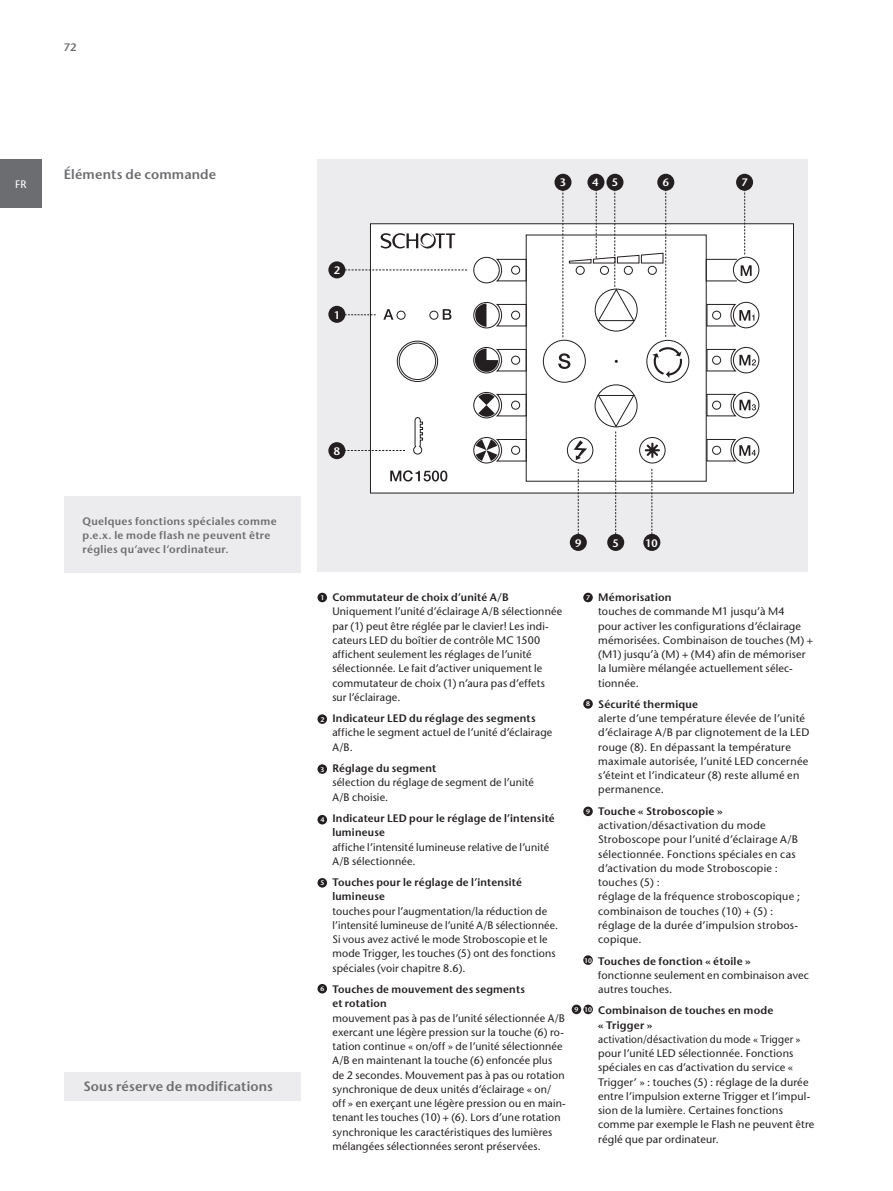
<style>
.page{position:relative;width:893px;height:1191px;background:#fff}
.page>*{position:absolute;margin:0;border:0;box-sizing:border-box;transform-origin:0 0}
.t1{font:600 13.5px "Stone Sans Std";letter-spacing:.01em;color:#6c6d70}
.t2{font:500 10.8px/14.2px "Stone Sans Std";letter-spacing:.015em;color:#231f20}
.t3{font:600 10.8px/14.2px "Stone Sans Std";letter-spacing:.02em;color:#231f20}
.t4{font:500 10.8px/14.2px "Stone Sans Std";letter-spacing:.015em;color:#231f20;scale:.93 1}
.t5{font:600 10.8px/14.2px "Stone Sans Std";letter-spacing:.03em;color:#6c6d70}
.t6{font:600 10.8px "Stone Sans Std";color:#fff}
.t7{font:500 10.8px "Stone Sans Std";color:#fff}
.t8{font:600 6.75px "Stone Sans Std";color:#fff}
</style>
<div class="page">
<div style="left:0;top:159px;width:41px;height:48px;background:#6c6d70"></div>
<div style="left:317px;top:159px;width:491px;height:413px;background:#ececee"></div>
<div style="left:370px;top:224px;width:423px;height:269px;background:#fff"></div>
<svg style="left:390px;top:470px;width:6px;height:11px"></svg>
<svg style="left:383px;top:309px;width:10px;height:11px"></svg>
<svg style="left:380px;top:233px;width:75px;height:15px"></svg>
<svg style="left:396px;top:234px;width:72px;height:248px"></svg>
<svg style="left:397px;top:340px;width:41px;height:42px"></svg>
<div style="left:733px;top:257px;width:26px;height:26px;border:1px solid #231f20;border-radius:50%"></div>
<div style="left:733px;top:302px;width:26px;height:26px;border:1px solid #231f20;border-radius:50%"></div>
<div style="left:733px;top:347px;width:26px;height:26px;border:1px solid #231f20;border-radius:50%"></div>
<div style="left:733px;top:392px;width:26px;height:26px;border:1px solid #231f20;border-radius:50%"></div>
<div style="left:733px;top:437px;width:26px;height:26px;border:1px solid #231f20;border-radius:50%"></div>
<svg style="left:413px;top:417px;width:10px;height:38px"></svg>
<svg style="left:345px;top:314px;width:31px;height:1px"></svg>
<svg style="left:345px;top:450px;width:60px;height:1px"></svg>
<svg style="left:345px;top:269px;width:122px;height:1px"></svg>
<svg style="left:473px;top:189px;width:283px;height:345px"></svg>
<div style="left:644px;top:534px;width:16px;height:15px;background:#3c393a;border-radius:50%"></div>
<div style="left:64px;top:495px;width:236px;height:77px;background:#ececee"></div>
<div style="left:64px;top:1071px;width:237px;height:29px;background:#ececee"></div>
<div style="left:317px;top:714px;width:10px;height:10px;background:#231f20;border-radius:50%"></div>
<div style="left:583px;top:699px;width:10px;height:9px;background:#231f20;border-radius:50%"></div>
<div style="left:583px;top:806px;width:10px;height:10px;background:#231f20;border-radius:50%"></div>
<div style="left:317px;top:764px;width:10px;height:10px;background:#231f20;border-radius:50%"></div>
<div style="left:317px;top:815px;width:10px;height:9px;background:#231f20;border-radius:50%"></div>
<div style="left:317px;top:878px;width:10px;height:9px;background:#231f20;border-radius:50%"></div>
<div style="left:317px;top:984px;width:10px;height:9px;background:#231f20;border-radius:50%"></div>
<div style="left:583px;top:593px;width:10px;height:9px;background:#231f20;border-radius:50%"></div>
<div style="left:583px;top:955px;width:10px;height:10px;background:#231f20;border-radius:50%"></div>
<div style="left:572px;top:1004px;width:9px;height:10px;background:#231f20;border-radius:50%"></div>
<div style="left:583px;top:1004px;width:10px;height:10px;background:#231f20;border-radius:50%"></div>
<div style="left:317px;top:593px;width:10px;height:9px;background:#231f20;border-radius:50%"></div>
<div style="left:328px;top:442px;width:17px;height:17px;background:#231f20;border-radius:50%"></div>
<div style="left:328px;top:306px;width:17px;height:17px;background:#231f20;border-radius:50%"></div>
<div style="left:328px;top:261px;width:17px;height:17px;background:#231f20;border-radius:50%"></div>
<div style="left:554px;top:174px;width:17px;height:17px;background:#231f20;border-radius:50%"></div>
<div style="left:587px;top:174px;width:17px;height:17px;background:#231f20;border-radius:50%"></div>
<div style="left:606px;top:174px;width:17px;height:17px;background:#231f20;border-radius:50%"></div>
<div style="left:657px;top:174px;width:17px;height:17px;background:#231f20;border-radius:50%"></div>
<div style="left:736px;top:174px;width:17px;height:17px;background:#231f20;border-radius:50%"></div>
<div style="left:570px;top:534px;width:17px;height:17px;background:#231f20;border-radius:50%"></div>
<div style="left:607px;top:534px;width:17px;height:17px;background:#231f20;border-radius:50%"></div>
<div style="left:643px;top:534px;width:17px;height:17px;background:#231f20;border-radius:50%"></div>
<p class="t5" style="left:64px;top:40px;width:14px">72</p>
<p class="t7" style="left:15px;top:177px;width:13px">FR</p>
<p class="t1" style="left:64px;top:166px;width:154px">Éléments de commande</p>
<p class="t6" style="left:334px;top:264px;width:8px">2</p>
<p class="t6" style="left:334px;top:308px;width:8px">1</p>
<p class="t6" style="left:560px;top:176px;width:8px">3</p>
<p class="t6" style="left:592px;top:176px;width:28px">4 5</p>
<p class="t6" style="left:663px;top:176px;width:8px">6</p>
<p class="t6" style="left:741px;top:176px;width:8px">7</p>
<p class="t5" style="left:82px;top:514px;width:196px">Quelques fonctions spéciales comme p.e.x. le mode flash ne peuvent être réglies qu‘avec l‘ordinateur.</p>
<p class="t1" style="left:83px;top:1078px;width:191px">Sous réserve de modifications</p>
<p class="t6" style="left:334px;top:444px;width:8px">8</p>
<p class="t6" style="left:575px;top:536px;width:8px">9</p>
<p class="t6" style="left:613px;top:536px;width:8px">5</p>
<p class="t6" style="left:645px;top:536px;width:14px">10</p>
<p class="t8" style="left:320px;top:593px;width:5px">1</p>
<p class="t8" style="left:320px;top:715px;width:5px">2</p>
<p class="t8" style="left:320px;top:765px;width:5px">3</p>
<p class="t8" style="left:320px;top:816px;width:5px">4</p>
<p class="t8" style="left:320px;top:879px;width:5px">5</p>
<p class="t8" style="left:320px;top:985px;width:5px">6</p>
<p class="t3" style="left:332px;top:590px;width:178px">Commutateur de choix d’unité A/B</p>
<p class="t2" style="left:332px;top:604px;width:231px">Uniquement l’unité d’éclairage A/B sélectionnée par (1) peut être réglée par le clavier! Les indi&shy;cateurs LED du boîtier de contrôle MC 1500 affichent seulement les réglages de l’unité sélectionnée. Le fait d’activer uniquement le commutateur de choix (1) n’aura pas d’effets<br>sur l’éclairage.</p>
<p class="t3" style="left:332px;top:711px;width:205px">Indicateur LED du réglage des segments</p>
<p class="t2" style="left:332px;top:725px;width:221px">affiche le segment actuel de l’unité d’éclairage<br>A/B.</p>
<p class="t3" style="left:332px;top:761px;width:105px">Réglage du segment</p>
<p class="t2" style="left:332px;top:775px;width:203px">sélection du réglage de segment de l’unité<br>A/B choisie.</p>
<p class="t3" style="left:332px;top:811px;width:224px">Indicateur LED pour le réglage de l’intensité lumineuse</p>
<p class="t2" style="left:332px;top:839px;width:218px">affiche l’intensité lumineuse relative de l’unité<br>A/B sélectionnée.</p>
<p class="t3" style="left:332px;top:875px;width:191px">Touches pour le réglage de l’intensité lumineuse</p>
<p class="t2" style="left:332px;top:903px;width:227px">touches pour l’augmentation/la réduction de l’intensité lumineuse de l’unité A/B sélectionnée.<br>Si vous avez activé le mode Stroboscopie et le mode Trigger, les touches (5) ont des fonctions spéciales (voir chapitre 8.6).</p>
<p class="t3" style="left:332px;top:982px;width:194px">Touches de mouvement des segments et rotation</p>
<p class="t2" style="left:332px;top:1010px;width:235px">mouvement pas à pas de l’unité sélectionnée A/B exercant une légère pression sur la touche (6) ro&shy;tation continue « on/off » de l’unité sélectionnée A/B en maintenant la touche (6) enfoncée plus de 2 secondes. Mouvement pas à pas ou rotation synchronique de deux unités d’éclairage « on/ off » en exerçant une légère pression ou en main&shy;tenant les touches (10) + (6). Lors d’une rotation synchronique les caractéristiques des lumières mélangées sélectionnées seront préservées.</p>
<p class="t3" style="left:598px;top:590px;width:75px">Mémorisation</p>
<p class="t2" style="left:598px;top:604px;width:216px">touches de commande M1 jusqu’à M4<br>pour activer les configurations d’éclairage mémorisées. Combinaison de touches (M) + (M1) jusqu’à (M) + (M4) afin de mémoriser la lumière mélangée actuellement sélec&shy;tionnée.</p>
<p class="t3" style="left:598px;top:697px;width:101px">Sécurité thermique</p>
<p class="t2" style="left:598px;top:711px;width:213px">alerte d’une température élevée de l’unité d’éclairage A/B par clignotement de la LED rouge (8). En dépassant la température maximale autorisée, l’unité LED concernée s’éteint et l’indicateur (8) reste allumé en permanence.</p>
<p class="t3" style="left:598px;top:804px;width:126px">Touche « Stroboscopie »</p>
<p class="t2" style="left:598px;top:818px;width:203px">activation/désactivation du mode<br>Stroboscope pour l’unité d’éclairage A/B sélectionnée. Fonctions spéciales en cas d’activation du mode Stroboscopie : touches (5) :<br>réglage de la fréquence stroboscopique ; combinaison de touches (10) + (5) : réglage de la durée d’impulsion strobos&shy;copique.</p>
<p class="t3" style="left:598px;top:953px;width:154px">Touches de fonction « étoile »</p>
<p class="t2" style="left:598px;top:968px;width:212px">fonctionne seulement en combinaison avec autres touches.</p>
<p class="t3" style="left:598px;top:1003px;width:177px">Combinaison de touches en mode « Trigger »</p>
<p class="t4" style="left:598px;top:1032px;width:234px">activation/désactivation du mode « Trigger » pour l’unité LED sélectionnée. Fonctions spéciales en cas d’activation du service « Trigger’ » : touches (5) : réglage de la durée entre l’impulsion externe Trigger et l’impul&shy;sion de la lumière. Certaines fonctions comme par exemple le Flash ne peuvent être réglé que par ordinateur.</p>
<p class="t8" style="left:586px;top:593px;width:5px">7</p>
<p class="t8" style="left:586px;top:700px;width:5px">8</p>
<p class="t8" style="left:586px;top:807px;width:5px">9</p>
<p class="t8" style="left:584px;top:956px;width:9px">10</p>
<p class="t8" style="left:575px;top:1005px;width:19px">9 10</p>
</div>
